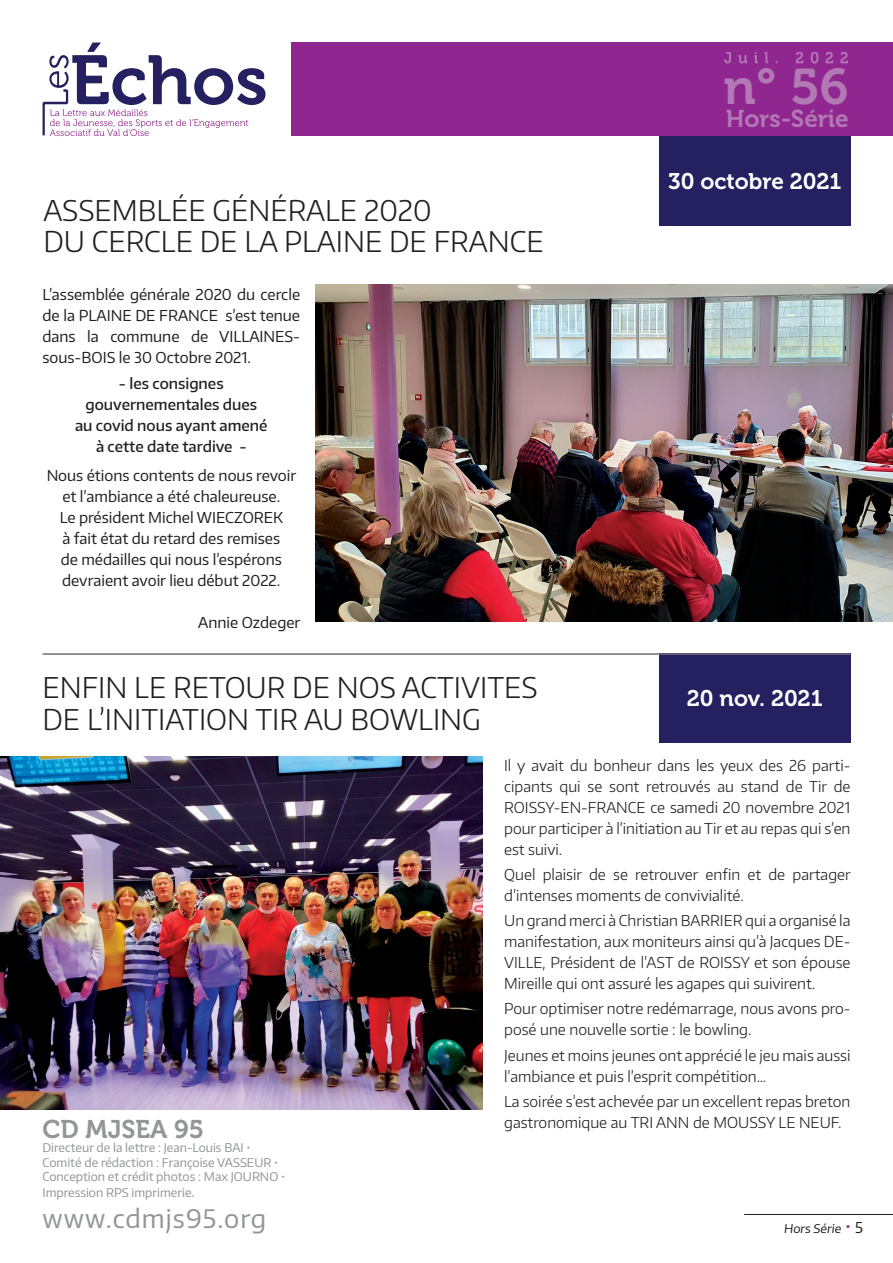
<style>
.page{position:relative;width:893px;height:1263px;background:#fff}
.page>*{position:absolute;margin:0;border:0;box-sizing:border-box;transform-origin:0 0}
.t1{font:49.95px "Museo 700";color:#b279b4}
.t2{font:300 28.5px/31.5px "Encode Sans Normal";color:#231f20}
.t3{font:25.5px "Encode Sans Normal";letter-spacing:.04em;color:#939598}
.t4{font:25.5px "Museo 700";color:#939598}
.t5{font:24.3px "Museo 700";color:#b279b4}
.t6{font:22.5px "Museo 700";letter-spacing:-.005em;color:#fff}
.t7{font:300 15px/21px "Encode Sans Normal";color:#231f20}
.t8{font:15px/21px "Encode Sans Normal";color:#231f20;text-align:justify}
.t9{font:500 15px/21px "Encode Sans Normal";color:#231f20;text-align:center}
.t10{font:12px/14.4px "Encode Sans Normal";color:#939598}
.t11{font:12px "Encode Sans Normal";color:#231f20}
.s1{font-size:13.5px}
.s2{font-size:18px;color:#90268f}
.s3{font-size:15px}
</style>
<div class="page">
<hr style="left:744px;top:1214px;width:149px;height:1px;background:#231f20">
<div style="left:292px;top:43px;width:601px;height:93px;background:#90268f"></div>
<svg style="left:43px;top:43px;width:223px;height:93px"></svg>
<svg style="left:724px;top:52px;width:124px;height:11px"></svg>
<img style="left:0;top:757px;width:483px;height:353px">
<img style="left:315px;top:285px;width:578px;height:337px">
<div style="left:659px;top:136px;width:191px;height:89px;background:#252161"></div>
<div style="left:659px;top:653px;width:191px;height:89px;background:#252161"></div>
<hr style="left:43px;top:653px;width:807px;height:2px;background:#6f7073">
<h1 class="t1" style="left:724px;top:59px;width:126px">n° 56</h1>
<h3 class="t5" style="left:726px;top:105px;width:125px">Hors-Série</h3>
<h2 class="t2" style="left:43px;top:193px;width:502px">ASSEMBLÉE GÉNÉRALE 2020<br>DU CERCLE DE LA PLAINE DE FRANCE</h2>
<p class="t8" style="left:43px;top:284px;width:259px">L’assemblée générale 2020 du cercle de la PLAINE DE FRANCE s’est tenue dans la commune de VILLAINES&shy;sous-BOIS le 30 Octobre 2021.</p>
<p class="t9" style="left:75px;top:372px;width:194px">- les consignes gouvernementales dues au covid nous ayant amené à cette date tardive -</p>
<p class="t8" style="left:47px;top:465px;width:251px;text-align:center">Nous étions contents de nous revoir et l’ambiance a été chaleureuse.<br>Le président Michel WIECZOREK<br>à fait état du retard des remises<br>de médailles qui nous l’espérons devraient avoir lieu début 2022.</p>
<p class="t8" style="left:198px;top:612px;width:104px">Annie Ozdeger</p>
<h2 class="t2" style="left:43px;top:671px;width:497px">ENFIN LE RETOUR DE NOS ACTIVITES<br>DE L’INITIATION TIR AU BOWLING</h2>
<h3 class="t6" style="left:668px;top:169px;width:175px">30 octobre 2021</h3>
<h3 class="t6" style="left:687px;top:686px;width:137px">20 nov. 2021</h3>
<h3 class="t4" style="left:43px;top:1115px;width:163px">CD MJSEA 95</h3>
<p class="t10" style="left:43px;top:1140px;width:244px">Directeur de la lettre : Jean-Louis BAI •<br>Comité de rédaction : Françoise VASSEUR •<br>Conception et crédit photos : Max JOURNO •</p>
<p class="t10" style="left:43px;top:1185px;width:154px">Impression RPS imprimerie<span class="s1">.</span></p>
<h3 class="t3" style="left:43px;top:1201px;width:225px">www.cdmjs95.org</h3>
<p class="t7" style="left:504px;top:754px;width:348px;text-align:justify">Il y avait du bonheur dans les yeux des 26 parti&shy;cipants qui se sont retrouvés au stand de Tir de ROISSY-EN-FRANCE ce samedi 20 novembre 2021 pour participer à l’initiation au Tir et au repas qui s’en est suivi.</p>
<p class="t7" style="left:504px;top:863px;width:348px">Quel plaisir de se retrouver enfin et de partager d’intenses moments de convivialité.</p>
<p class="t7" style="left:504px;top:909px;width:348px;text-align:justify">Un grand merci à Christian BARRIER qui a organisé la manifestation, aux moniteurs ainsi qu’à Jacques DE-VILLE, Président de l’AST de ROISSY et son épouse Mireille qui ont assuré les agapes qui suivirent.</p>
<p class="t7" style="left:504px;top:998px;width:348px">Pour optimiser notre redémarrage, nous avons pro&shy;posé une nouvelle sortie : le bowling.</p>
<p class="t7" style="left:504px;top:1044px;width:348px">Jeunes et moins jeunes ont apprécié le jeu mais aussi l’ambiance et puis l’esprit compétition…</p>
<p class="t7" style="left:504px;top:1090px;width:348px">La soirée s’est achevée par un excellent repas breton gastronomique au TRI ANN de MOUSSY LE NEUF.</p>
<p class="t11" style="left:784px;top:1221px;width:81px">Hors Série <span class="s2">•</span> <span class="s3">5</span></p>
</div>
